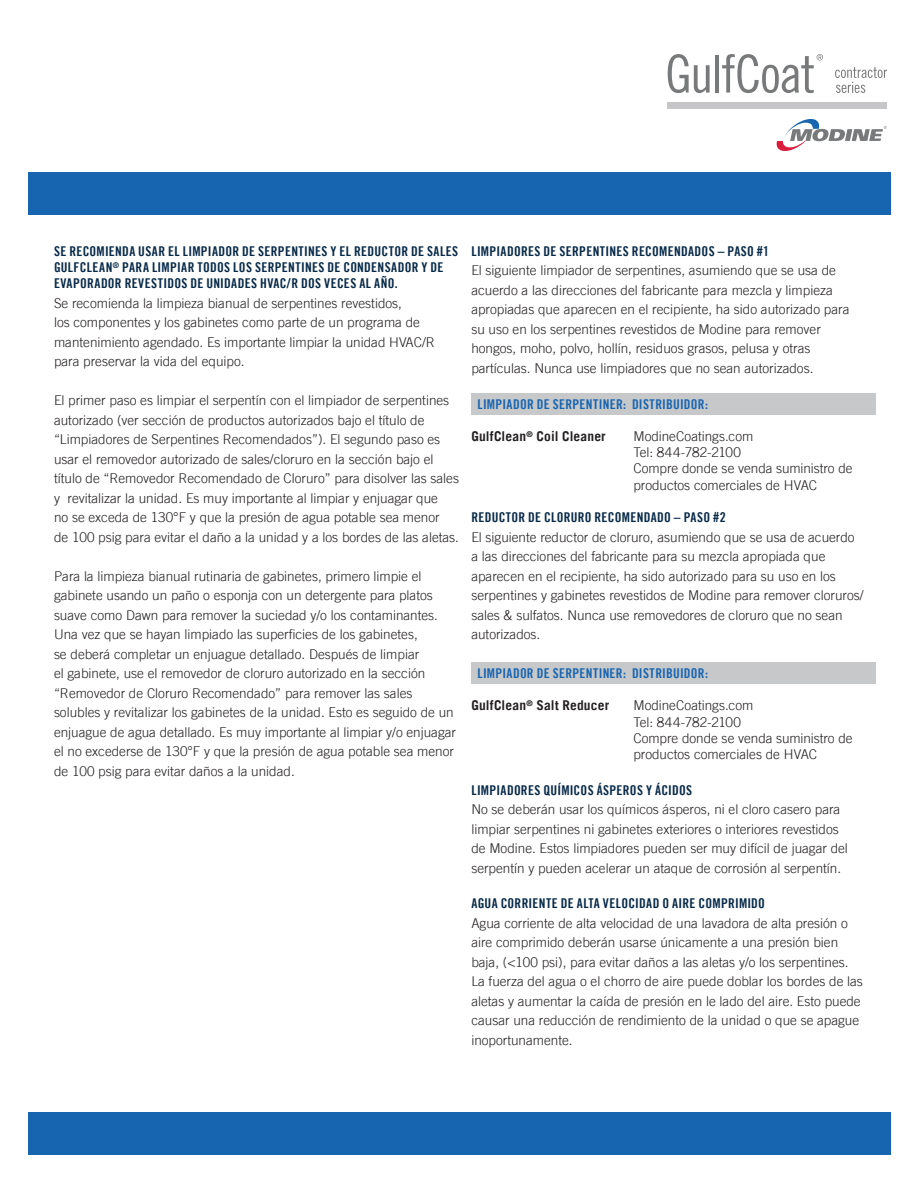
<style>
.page{position:relative;width:918px;height:1188px;background:#fff}
.page>*{position:absolute;margin:0;border:0;box-sizing:border-box;transform-origin:0 0}
.t1{font:300 13.5px/19.5px "Trade Gothic LT";color:#231f20}
.t2{font:13.5px/16.2px "Trade Gothic LT Bold Cond Twenty";letter-spacing:.025em;color:#072948}
.t3{font:13.5px "Trade Gothic LT Bold Cond Twenty";letter-spacing:.02em;color:#1764b0}
.t4{font:700 13.5px "Trade Gothic LT";letter-spacing:.01em;color:#231f20}
</style>
<div class="page">
<div style="left:471px;top:393px;width:405px;height:22px;background:#c7c8ca"></div>
<div style="left:471px;top:662px;width:405px;height:22px;background:#c7c8ca"></div>
<div style="left:28px;top:172px;width:862px;height:42px;background:#1764b0"></div>
<div style="left:28px;top:1113px;width:862px;height:42px;background:#1764b0"></div>
<div style="left:668px;top:102px;width:219px;height:6px;background:#c6c6c8"></div>
<svg style="left:668px;top:54px;width:42px;height:39px"></svg>
<hr style="left:715px;top:55px;width:4px;height:38px;background:#78797a">
<svg style="left:835px;top:67px;width:52px;height:26px"></svg>
<svg style="left:776px;top:119px;width:111px;height:32px"></svg>
<svg style="left:722px;top:54px;width:101px;height:39px"></svg>
<p class="t2" style="left:54px;top:243px;width:406px">SE RECOMIENDA USAR EL LIMPIADOR DE SERPENTINES Y EL REDUCTOR DE SALES<br>GULFCLEAN<sup>®</sup> PARA LIMPIAR TODOS LOS SERPENTINES DE CONDENSADOR Y DE<br>EVAPORADOR REVESTIDOS DE UNIDADES HVAC/R DOS VECES AL AÑO.</p>
<p class="t1" style="left:54px;top:293px;width:382px">Se recomienda la limpieza bianual de serpentines revestidos,<br>los componentes y los gabinetes como parte de un programa de mantenimiento agendado. Es importante limpiar la unidad HVAC/R para preservar la vida del equipo.</p>
<p class="t1" style="left:54px;top:391px;width:407px">El primer paso es limpiar el serpentín con el limpiador de serpentines autorizado (ver sección de productos autorizados bajo el título de “Limpiadores de Serpentines Recomendados”). El segundo paso es usar el removedor autorizado de sales/cloruro en la sección bajo el título de “Removedor Recomendado de Cloruro” para disolver las sales y revitalizar la unidad. Es muy importante al limpiar y enjuagar que<br>no se exceda de 130°F y que la presión de agua potable sea menor<br>de 100 psig para evitar el daño a la unidad y a los bordes de las aletas.</p>
<p class="t1" style="left:54px;top:566px;width:404px">Para la limpieza bianual rutinaria de gabinetes, primero limpie el gabinete usando un paño o esponja con un detergente para platos suave como Dawn para remover la suciedad y/o los contaminantes.<br>Una vez que se hayan limpiado las superficies de los gabinetes,<br>se deberá completar un enjuague detallado. Después de limpiar<br>el gabinete, use el removedor de cloruro autorizado en la sección “Removedor de Cloruro Recomendado” para remover las sales solubles y revitalizar los gabinetes de la unidad. Esto es seguido de un enjuague de agua detallado. Es muy importante al limpiar y/o enjuagar el no excederse de 130°F y que la presión de agua potable sea menor de 100 psig para evitar daños a la unidad.</p>
<p class="t2" style="left:471px;top:243px;width:299px">LIMPIADORES DE SERPENTINES RECOMENDADOS – PASO #1</p>
<p class="t1" style="left:471px;top:261px;width:380px">El siguiente limpiador de serpentines, asumiendo que se usa de acuerdo a las direcciones del fabricante para mezcla y limpieza apropiadas que aparecen en el recipiente, ha sido autorizado para su uso en los serpentines revestidos de Modine para remover hongos, moho, polvo, hollín, residuos grasos, pelusa y otras partículas. Nunca use limpiadores que no sean autorizados.</p>
<p class="t3" style="left:477px;top:396px;width:232px">LIMPIADOR DE SERPENTINER: DISTRIBUIDOR:</p>
<p class="t4" style="left:471px;top:428px;width:136px">GulfClean<sup>®</sup> Coil Cleaner</p>
<p class="t1" style="left:633px;top:428px;width:221px;line-height:16.2px">ModineCoatings.com<br>Tel: 844-782-2100<br>Compre donde se venda suministro de productos comerciales de HVAC</p>
<p class="t2" style="left:471px;top:509px;width:256px">REDUCTOR DE CLORURO RECOMENDADO – PASO #2</p>
<p class="t1" style="left:471px;top:527px;width:394px">El siguiente reductor de cloruro, asumiendo que se usa de acuerdo a las direcciones del fabricante para su mezcla apropiada que aparecen en el recipiente, ha sido autorizado para su uso en los serpentines y gabinetes revestidos de Modine para remover cloruros/ sales &amp; sulfatos. Nunca use removedores de cloruro que no sean autorizados.</p>
<p class="t3" style="left:477px;top:665px;width:232px">LIMPIADOR DE SERPENTINER: DISTRIBUIDOR:</p>
<p class="t4" style="left:471px;top:697px;width:139px">GulfClean<sup>®</sup> Salt Reducer</p>
<p class="t1" style="left:633px;top:697px;width:221px;line-height:16.2px">ModineCoatings.com<br>Tel: 844-782-2100<br>Compre donde se venda suministro de productos comerciales de HVAC</p>
<p class="t2" style="left:471px;top:782px;width:222px">LIMPIADORES QUÍMICOS ÁSPEROS Y ÁCIDOS</p>
<p class="t1" style="left:471px;top:800px;width:378px">No se deberán usar los químicos ásperos, ni el cloro casero para limpiar serpentines ni gabinetes exteriores o interiores revestidos de Modine. Estos limpiadores pueden ser muy difícil de juagar del serpentín y pueden acelerar un ataque de corrosión al serpentín.</p>
<p class="t2" style="left:471px;top:895px;width:295px">AGUA CORRIENTE DE ALTA VELOCIDAD O AIRE COMPRIMIDO</p>
<p class="t1" style="left:471px;top:913px;width:393px">Agua corriente de alta velocidad de una lavadora de alta presión o aire comprimido deberán usarse únicamente a una presión bien baja, (&lt;100 psi), para evitar daños a las aletas y/o los serpentines.<br>La fuerza del agua o el chorro de aire puede doblar los bordes de las aletas y aumentar la caída de presión en le lado del aire. Esto puede causar una reducción de rendimiento de la unidad o que se apague inoportunamente.</p>
</div>
